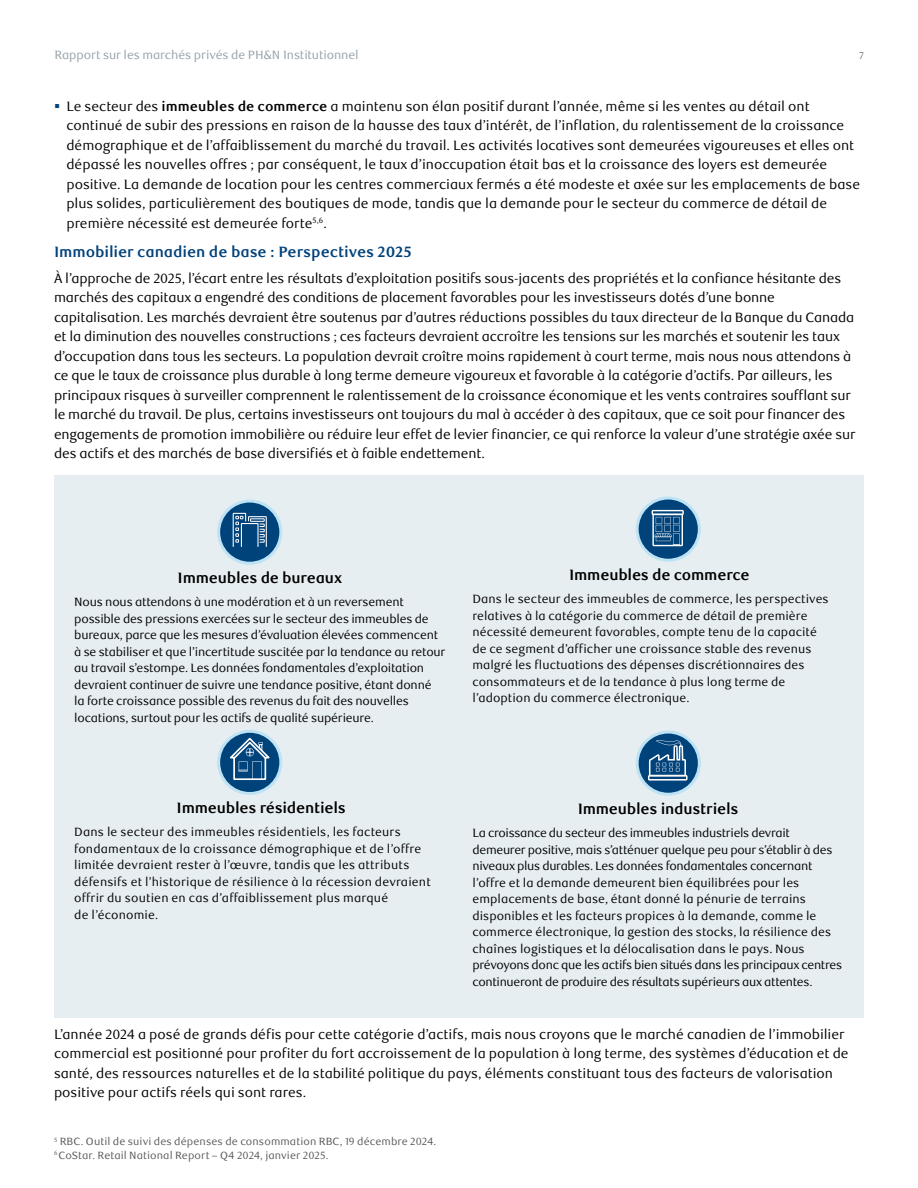
<style>
.page{position:relative;width:918px;height:1188px;background:#fff}
.page>*{position:absolute;margin:0;border:0;box-sizing:border-box;transform-origin:0 0}
.Inside_Pages_ACC_P_Body{font:700 15px "RBC Text";letter-spacing:-.015em;color:#000}
.Inside_Pages_ACC_H3_Subhead{font:700 15px "RBC Text";letter-spacing:-.005em;color:#00427a}
.Inside_Pages_ACC_P_Body-2{font:13.5px/19.5px "RBC Text";letter-spacing:-.01em;color:#000}
.Inside_Pages_ACC_P_Body-3{font:12px/16.5px "RBC Text";letter-spacing:-.005em;color:#000}
.Inside_Pages_ACC_P_Body-4{font:12px/16.5px "RBC Text";letter-spacing:.015em;color:#000}
.t1{font:12px "RBC Text";letter-spacing:-.005em;color:#95a0a9}
.Inside_Pages_ACC_P_Footnotes{font:10.5px "RBC Text";letter-spacing:.01em;color:#58595b}
.t2{font:9.75px "RBC Text";color:#6d6e71}
.s1{color:#00427a}
.s2{font-weight:700}
</style>
<div class="page">
<div style="left:54px;top:475px;width:810px;height:542px;background:#e7eef1"></div>
<svg style="left:217px;top:499px;width:65px;height:66px"></svg>
<svg style="left:217px;top:730px;width:65px;height:65px"></svg>
<svg style="left:636px;top:496px;width:65px;height:66px"></svg>
<svg style="left:636px;top:731px;width:65px;height:65px"></svg>
<p class="t1" style="left:55px;top:48px;width:306px">Rapport sur les marchés privés de PH&amp;N Institutionnel</p>
<p class="t2" style="left:859px;top:50px;width:6px">7</p>
<p class="Inside_Pages_ACC_P_Body-2" style="left:66px;top:97px;width:795px;text-indent:-12px"><span class="s1">▪</span> Le secteur des <span class="s2">immeubles de commerce</span> a maintenu son élan positif durant l’année, même si les ventes au détail ont continué de subir des pressions en raison de la hausse des taux d’intérêt, de l’inflation, du ralentissement de la croissance démographique et de l’affaiblissement du marché du travail. Les activités locatives sont demeurées vigoureuses et elles ont dépassé les nouvelles offres ; par conséquent, le taux d’inoccupation était bas et la croissance des loyers est demeurée positive. La demande de location pour les centres commerciaux fermés a été modeste et axée sur les emplacements de base plus solides, particulièrement des boutiques de mode, tandis que la demande pour le secteur du commerce de détail de première nécessité est demeurée forte<sup>5,6</sup>.</p>
<h3 class="Inside_Pages_ACC_H3_Subhead" style="left:54px;top:243px;width:359px">Immobilier canadien de base : Perspectives 2025</h3>
<p class="Inside_Pages_ACC_P_Body-2" style="left:54px;top:269px;width:803px">À l’approche de 2025, l’écart entre les résultats d’exploitation positifs sous-jacents des propriétés et la confiance hésitante des marchés des capitaux a engendré des conditions de placement favorables pour les investisseurs dotés d’une bonne capitalisation. Les marchés devraient être soutenus par d’autres réductions possibles du taux directeur de la Banque du Canada et la diminution des nouvelles constructions ; ces facteurs devraient accroître les tensions sur les marchés et soutenir les taux d’occupation dans tous les secteurs. La population devrait croître moins rapidement à court terme, mais nous nous attendons à ce que le taux de croissance plus durable à long terme demeure vigoureux et favorable à la catégorie d’actifs. Par ailleurs, les principaux risques à surveiller comprennent le ralentissement de la croissance économique et les vents contraires soufflant sur le marché du travail. De plus, certains investisseurs ont toujours du mal à accéder à des capitaux, que ce soit pour financer des engagements de promotion immobilière ou réduire leur effet de levier financier, ce qui renforce la valeur d’une stratégie axée sur des actifs et des marchés de base diversifiés et à faible endettement.</p>
<p class="Inside_Pages_ACC_P_Body" style="left:178px;top:569px;width:166px">Immeubles de bureaux</p>
<p class="Inside_Pages_ACC_P_Body-3" style="left:74px;top:594px;width:373px">Nous nous attendons à une modération et à un reversement possible des pressions exercées sur le secteur des immeubles de bureaux, parce que les mesures d’évaluation élevées commencent à se stabiliser et que l’incertitude suscitée par la tendance au retour au travail s’estompe. Les données fondamentales d’exploitation devraient continuer de suivre une tendance positive, étant donné<br>la forte croissance possible des revenus du fait des nouvelles locations, surtout pour les actifs de qualité supérieure.</p>
<p class="Inside_Pages_ACC_P_Body" style="left:569px;top:566px;width:182px">Immeubles de commerce</p>
<p class="Inside_Pages_ACC_P_Body-3" style="left:472px;top:591px;width:358px">Dans le secteur des immeubles de commerce, les perspectives relatives à la catégorie du commerce de détail de première nécessité demeurent favorables, compte tenu de la capacité de ce segment d’afficher une croissance stable des revenus malgré les fluctuations des dépenses discrétionnaires des consommateurs et de la tendance à plus long terme de l’adoption du commerce électronique.</p>
<p class="Inside_Pages_ACC_P_Body" style="left:177px;top:799px;width:171px">Immeubles résidentiels</p>
<p class="Inside_Pages_ACC_P_Body-4" style="left:74px;top:824px;width:358px">Dans le secteur des immeubles résidentiels, les facteurs fondamentaux de la croissance démographique et de l’offre limitée devraient rester à l’œuvre, tandis que les attributs défensifs et l’historique de résilience à la récession devraient offrir du soutien en cas d’affaiblissement plus marqué<br>de l’économie.</p>
<p class="Inside_Pages_ACC_P_Body" style="left:578px;top:800px;width:162px">Immeubles industriels</p>
<p class="Inside_Pages_ACC_P_Body-3" style="left:472px;top:825px;width:371px">La croissance du secteur des immeubles industriels devrait demeurer positive, mais s’atténuer quelque peu pour s’établir à des niveaux plus durables. Les données fondamentales concernant l’offre et la demande demeurent bien équilibrées pour les emplacements de base, étant donné la pénurie de terrains disponibles et les facteurs propices à la demande, comme le commerce électronique, la gestion des stocks, la résilience des chaînes logistiques et la délocalisation dans le pays. Nous prévoyons donc que les actifs bien situés dans les principaux centres continueront de produire des résultats supérieurs aux attentes.</p>
<p class="Inside_Pages_ACC_P_Body-2" style="left:54px;top:1025px;width:796px">L’année 2024 a posé de grands défis pour cette catégorie d’actifs, mais nous croyons que le marché canadien de l’immobilier commercial est positionné pour profiter du fort accroissement de la population à long terme, des systèmes d’éducation et de santé, des ressources naturelles et de la stabilité politique du pays, éléments constituant tous des facteurs de valorisation positive pour actifs réels qui sont rares.</p>
<p class="Inside_Pages_ACC_P_Footnotes" style="left:54px;top:1136px;width:384px"><sup>5</sup> RBC. Outil de suivi des dépenses de consommation RBC, 19 décembre 2024.</p>
<p class="Inside_Pages_ACC_P_Footnotes" style="left:54px;top:1149px;width:276px"><sup>6</sup> CoStar. Retail National Report – Q4 2024, janvier 2025.</p>
</div>
